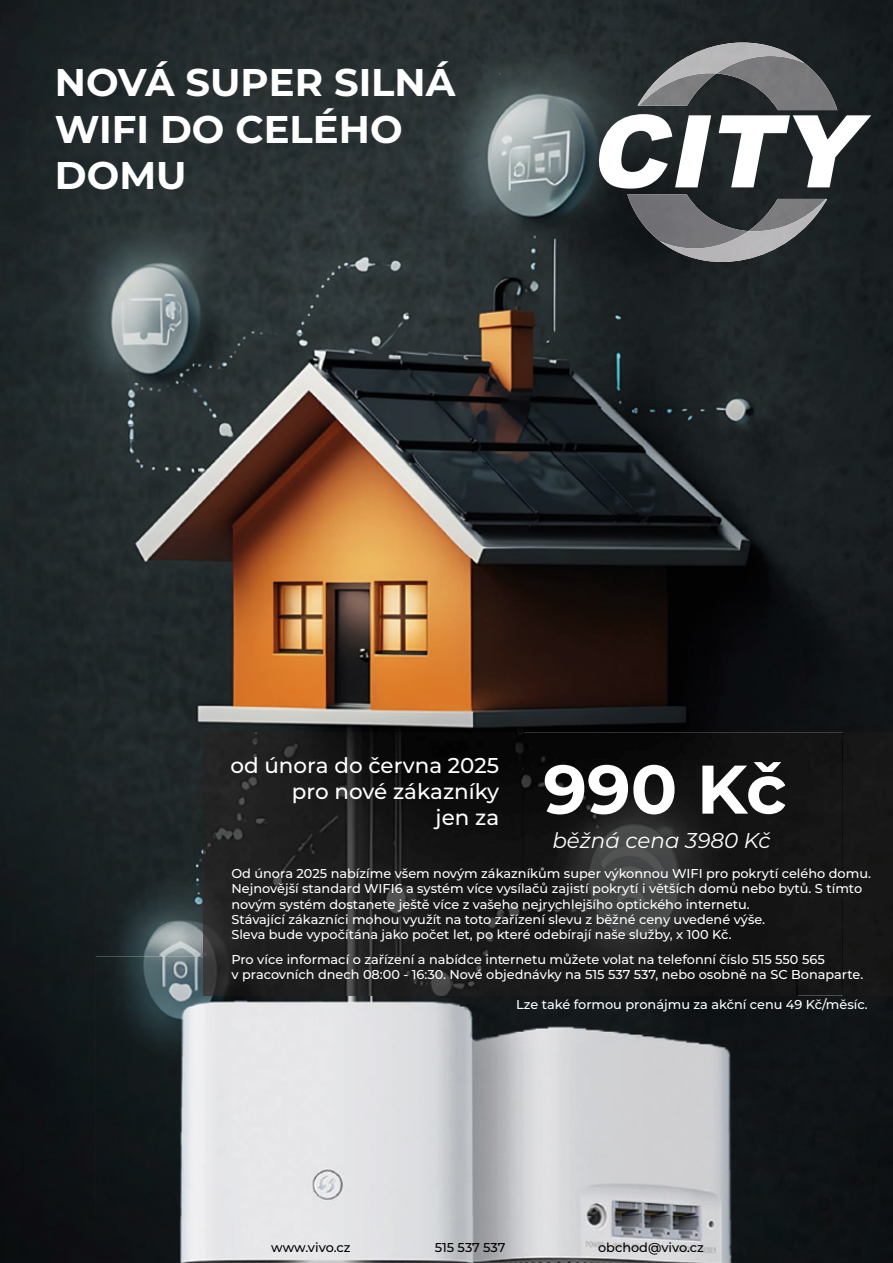
<style>
.page{position:relative;width:893px;height:1263px;background:#fff}
.page>*{position:absolute;margin:0;border:0;box-sizing:border-box;transform-origin:0 0}
.t1{font:italic 900 100.65px "Arial";color:#fff}
.t2{font:700 68.55px "Montserrat";color:#fff}
.t3{font:700 38.55px/46.3px "Montserrat";color:#fff}
.t4{font:500 21.45px/25.8px "Montserrat";color:#fff;text-align:right}
.t5{font:italic 21.45px "Montserrat";color:#fff}
.t6{font:500 12.9px/15.5px "Montserrat";color:#fff}
.t7{font:500 12.9px "Montserrat";color:#000}
</style>
<div class="page">
<img style="left:0;top:0;width:893px;height:1263px">
<img style="left:96px;top:956px;width:323px;height:260px">
<img style="left:419px;top:995px;width:324px;height:221px">
<div style="left:743px;top:995px;width:54px;height:268px;background:#101417"></div>
<img style="left:96px;top:1216px;width:648px;height:47px">
<img style="left:204px;top:732px;width:319px;height:224px">
<img style="left:523px;top:732px;width:370px;height:263px">
<img style="left:204px;top:956px;width:593px;height:39px">
<img style="left:638px;top:43px;width:199px;height:67px">
<img style="left:627px;top:194px;width:200px;height:68px">
<img style="left:660px;top:199px;width:167px;height:63px">
<img style="left:637px;top:43px;width:168px;height:63px">
<img style="left:638px;top:43px;width:167px;height:62px">
<h3 class="t3" style="left:55px;top:58px;width:402px">NOVÁ SUPER SILNÁ<br>WIFI DO CELÉHO<br>DOMU</h3>
<h1 class="t1" style="left:588px;top:78px;width:297px">CITY</h1>
<h3 class="t4" style="left:231px;top:752px;width:270px">od února do června 2025 pro nové zákazníky<br>jen za</h3>
<h2 class="t2" style="left:543px;top:740px;width:245px">990 Kč</h2>
<h3 class="t5" style="left:552px;top:825px;width:220px">běžná cena 3980 Kč</h3>
<p class="t6" style="left:231px;top:865px;width:641px">Od února 2025 nabízíme všem novým zákazníkům super výkonnou WIFI pro pokrytí celého domu.<br>Nejnovější standard WIFI6 a systém více vysílačů zajistí pokrytí i větších domů nebo bytů. S tímto novým systém dostanete ještě více z vašeho nejrychlejšího optického internetu.<br>Stávající zákazníci mohou využít na toto zařízení slevu z běžné ceny uvedené výše.<br>Sleva bude vypočítána jako počet let, po které odebírají naše služby, x 100 Kč.</p>
<p class="t6" style="left:231px;top:951px;width:633px">Pro více informací o zařízení a nabídce internetu můžete volat na telefonní číslo 515 550 565<br>v pracovních dnech 08:00 - 16:30. Nové objednávky na 515 537 537, nebo osobně na SC Bonaparte.</p>
<p class="t6" style="left:516px;top:996px;width:353px">Lze také formou pronájmu za akční cenu 49 Kč/měsíc.</p>
<p class="t7" style="left:271px;top:1238px;width:81px">www.vivo.cz</p>
<p class="t7" style="left:435px;top:1238px;width:72px">515 537 537</p>
<p class="t7" style="left:598px;top:1238px;width:107px">obchod@vivo.cz</p>
</div>
